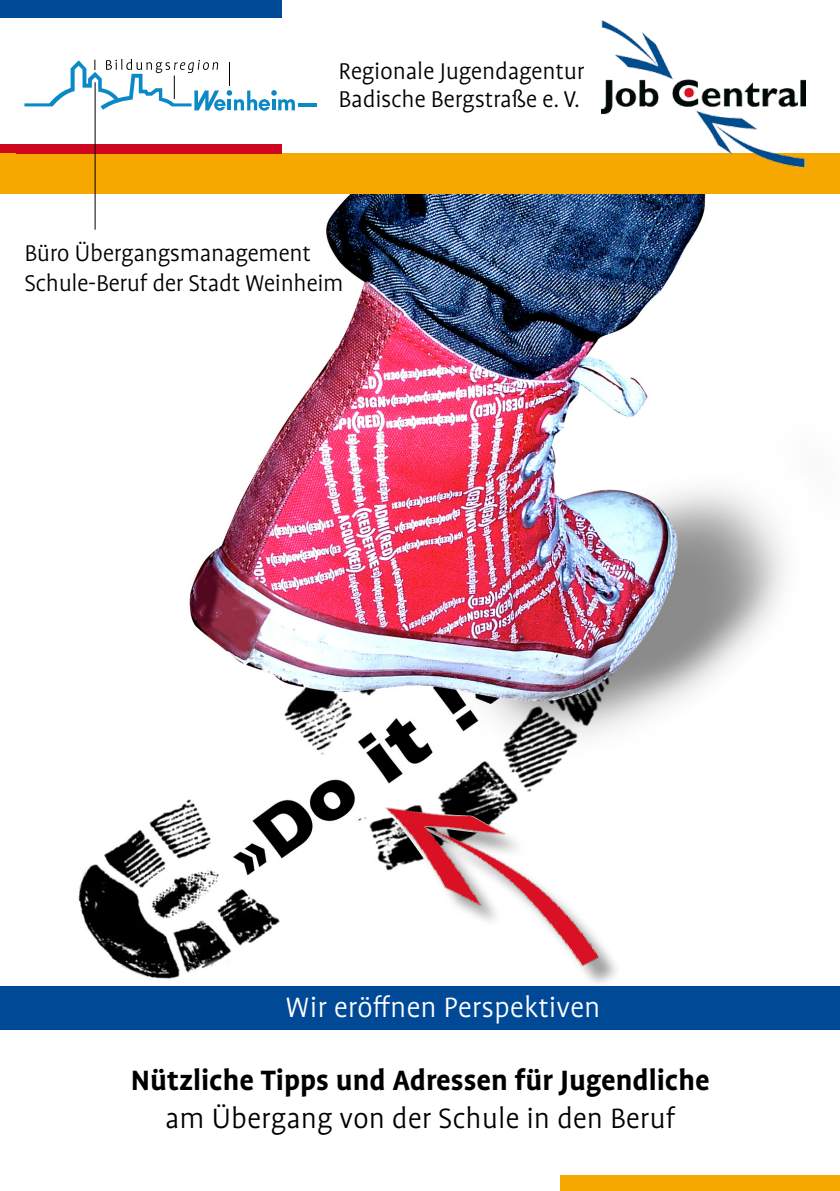
<style>
.page{position:relative;width:840px;height:1191px;background:#fff}
.page>*{position:absolute;margin:0;border:0;box-sizing:border-box;transform-origin:0 0}
.t1{font:700 32px "Profile OT";color:#000}
.t2{font:300 32px "Profile OT";color:#000}
.t3{font:300 32px "Profile OT";color:#fff}
.t4{font:300 26px/28px "Profile OT";letter-spacing:-.015em;color:#000}
</style>
<div class="page">
<img style="left:78px;top:194px;width:706px;height:787px">
<div style="left:0;top:154px;width:839px;height:40px;background:#f7a800"></div>
<div style="left:0;top:144px;width:281px;height:10px;background:#cd071e"></div>
<div style="left:0;top:0;width:281px;height:18px;background:#004997"></div>
<div style="left:0;top:986px;width:839px;height:43px;background:#004997"></div>
<div style="left:560px;top:1175px;width:279px;height:16px;background:#f7a800"></div>
<img style="left:601px;top:21px;width:203px;height:145px">
<div style="left:388px;top:810px;width:231px;height:177px;background:#000;opacity:.38"></div>
<img style="left:380px;top:747px;width:219px;height:240px">
<hr style="left:95px;top:82px;width:1px;height:148px;background:#000">
<hr style="left:297px;top:103px;width:19px;height:3px;background:#0b89c6">
<svg style="left:24px;top:59px;width:271px;height:52px"></svg>
<p class="t4" style="left:338px;top:58px;width:247px">Regionale Jugendagentur<br>Badische Bergstraße e. V.</p>
<p class="t4" style="left:24px;top:240px;width:320px;line-height:30px">Büro Übergangsmanagement<br>Schule-Beruf der Stadt Weinheim</p>
<p class="t3" style="left:285px;top:990px;width:316px">Wir eröffnen Perspektiven</p>
<p class="t1" style="left:131px;top:1063px;width:580px">Nützliche Tipps und Adressen für Jugendliche</p>
<p class="t2" style="left:165px;top:1101px;width:511px">am Übergang von der Schule in den Beruf</p>
</div>
